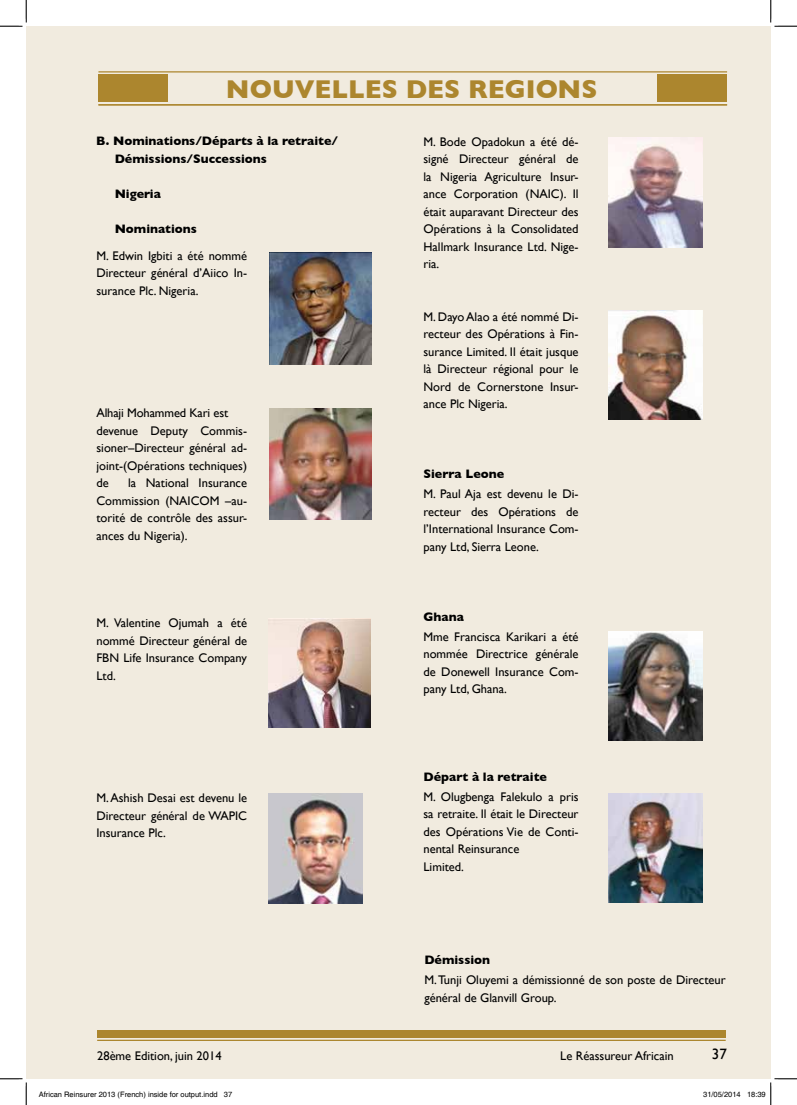
<style>
.page{position:relative;width:797px;height:1105px;background:#fff}
.page>*{position:absolute;margin:0;border:0;box-sizing:border-box;transform-origin:0 0}
.t1{font:700 26.25px "Gill Sans";color:#ac862e}
.t2{font:15px "Gill Sans";color:#000}
.t3{font:12.5px/17.5px "Gill Sans";color:#000;text-align:justify}
.t4{font:700 12.5px/17.5px "Gill Sans";color:#000}
.t5{font:7.5px "Helvetica";color:#000}
</style>
<div class="page">
<div style="left:26px;top:26px;width:744px;height:1053px;background:#f1ebdf"></div>
<div style="left:97px;top:1030px;width:628px;height:7px;background:#ac862e"></div>
<hr style="left:98px;top:71px;width:629px;height:2px;background:#ac862e">
<hr style="left:97px;top:1040px;width:628px;height:1px;background:#ac862e">
<div style="left:98px;top:74px;width:70px;height:28px;background:#ac862e"></div>
<div style="left:657px;top:74px;width:70px;height:28px;background:#ac862e"></div>
<hr style="left:98px;top:104px;width:629px;height:1px;background:#ac862e">
<img style="left:270px;top:252px;width:102px;height:112px">
<img style="left:269px;top:409px;width:102px;height:110px">
<img style="left:269px;top:618px;width:102px;height:109px">
<img style="left:268px;top:794px;width:94px;height:109px">
<img style="left:608px;top:138px;width:95px;height:109px">
<img style="left:608px;top:310px;width:94px;height:110px">
<img style="left:608px;top:631px;width:95px;height:110px">
<img style="left:608px;top:793px;width:95px;height:110px">
<svg style="left:0;top:0;width:27px;height:27px"></svg>
<svg style="left:0;top:1078px;width:27px;height:27px"></svg>
<svg style="left:770px;top:0;width:27px;height:27px"></svg>
<svg style="left:770px;top:1078px;width:27px;height:27px"></svg>
<h1 class="t1" style="left:226px;top:74px;width:373px">NOUVELLES DES REGIONS</h1>
<p class="t4" style="left:115px;top:132px;width:225px;text-indent:-19px">B. Nominations/Départs à la retraite/<br>Démissions/Successions</p>
<p class="t4" style="left:115px;top:185px;width:48px">Nigeria</p>
<p class="t4" style="left:115px;top:220px;width:84px">Nominations</p>
<p class="t3" style="left:96px;top:247px;width:152px">M. Edwin Igbiti a été nommé Directeur général d’Aiico In&shy;surance Plc. Nigeria.</p>
<p class="t3" style="left:96px;top:404px;width:152px;text-align:left">Alhaji Mohammed Kari est devenue Deputy Commis&shy;sioner–Directeur général ad&shy;joint-(Opérations techniques) de</p>
<p class="t3" style="left:96px;top:474px;width:152px;text-indent:32px">la National Insurance Commission (NAICOM –au&shy;torité de contrôle des assur&shy;ances du Nigeria).</p>
<p class="t3" style="left:96px;top:614px;width:152px">M. Valentine Ojumah a été nommé Directeur général de FBN Life Insurance Company Ltd.</p>
<p class="t3" style="left:96px;top:789px;width:152px">M. Ashish Desai est devenu le Directeur général de WAPIC Insurance Plc.</p>
<p class="t3" style="left:423px;top:133px;width:157px">M. Bode Opadokun a été dé&shy;signé Directeur général de la Nigeria Agriculture Insur&shy;ance Corporation (NAIC). Il était auparavant Directeur des Opérations à la Consolidated Hallmark Insurance Ltd. Nige&shy;ria.</p>
<p class="t3" style="left:423px;top:308px;width:157px">M. Dayo Alao a été nommé Di&shy;recteur des Opérations à Fin&shy;surance Limited. Il était jusque là Directeur régional pour le Nord de Cornerstone Insur&shy;ance Plc Nigeria.</p>
<p class="t4" style="left:423px;top:465px;width:82px">Sierra Leone</p>
<p class="t3" style="left:423px;top:485px;width:157px">M. Paul Aja est devenu le Di&shy;recteur des Opérations de l’International Insurance Com&shy;pany Ltd, Sierra Leone.</p>
<p class="t4" style="left:423px;top:608px;width:42px">Ghana</p>
<p class="t3" style="left:423px;top:628px;width:157px">Mme Francisca Karikari a été nommée Directrice générale de Donewell Insurance Com&shy;pany Ltd, Ghana.</p>
<p class="t4" style="left:423px;top:768px;width:125px">Départ à la retraite</p>
<p class="t3" style="left:423px;top:788px;width:157px;text-align:left">M. Olugbenga Falekulo a pris sa retraite. Il était le Directeur des Opérations Vie de Conti&shy;nental Reinsurance<br>Limited.</p>
<p class="t4" style="left:424px;top:951px;width:67px">Démission</p>
<p class="t3" style="left:424px;top:971px;width:303px">M. Tunji Oluyemi a démissionné de son poste de Directeur général de Glanvill Group.</p>
<p class="t3" style="left:97px;top:1047px;width:126px">28ème Edition, juin 2014</p>
<p class="t3" style="left:560px;top:1047px;width:115px">Le Réassureur Africain</p>
<p class="t2" style="left:712px;top:1045px;width:16px">37</p>
<p class="t5" style="left:39px;top:1090px;width:195px">African Reinsurer 2013 (French) inside for output.indd 37</p>
<p class="t5" style="left:703px;top:1090px;width:64px">31/05/2014 18:39</p>
</div>
